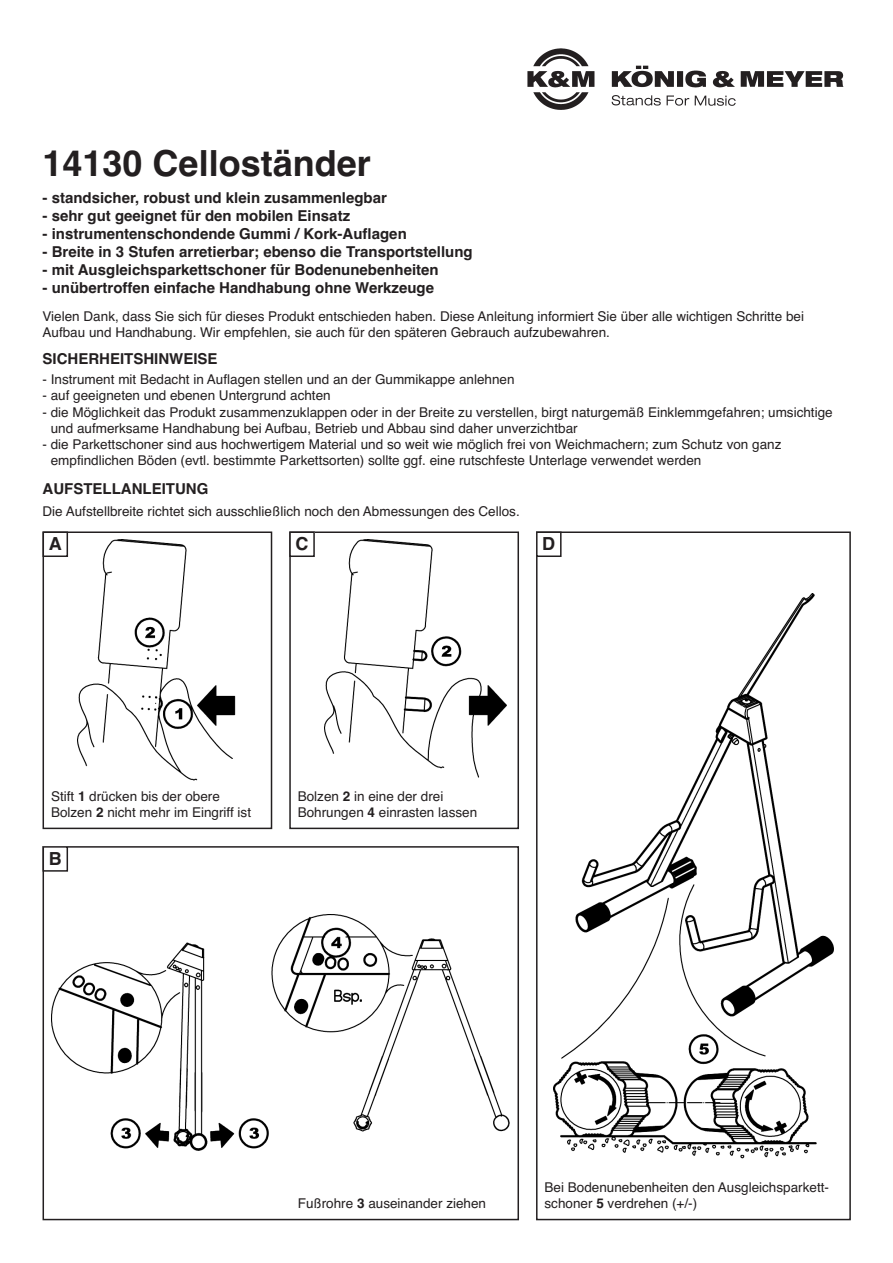
<style>
.page{position:relative;width:893px;height:1263px;background:#fff}
.page>*{position:absolute;margin:0;border:0;box-sizing:border-box;transform-origin:0 0}
.t1{font:700 36px "Helvetica";color:#231f20}
.t2{font:700 18px "Helvetica";color:#231f20}
.t3{font:700 15px "Helvetica";color:#231f20}
.t4{font:13.5px/16.2px "Helvetica";color:#231f20}
.s1{color:#fff}
.s2{font-weight:700}
</style>
<div class="page">
<img style="left:78px;top:539px;width:157px;height:242px">
<div style="left:43px;top:531px;width:229px;height:298px;border:2px solid #231f20"></div>
<div style="left:43px;top:531px;width:25px;height:26px;border:2px solid #231f20"></div>
<img style="left:52px;top:915px;width:457px;height:236px">
<div style="left:43px;top:846px;width:476px;height:374px;border:2px solid #231f20"></div>
<div style="left:43px;top:846px;width:25px;height:26px;border:2px solid #231f20"></div>
<img style="left:324px;top:539px;width:182px;height:239px">
<div style="left:289px;top:531px;width:230px;height:298px;border:2px solid #231f20"></div>
<div style="left:289px;top:531px;width:26px;height:26px;border:2px solid #231f20"></div>
<img style="left:553px;top:593px;width:280px;height:566px">
<div style="left:536px;top:531px;width:314px;height:689px;border:2px solid #231f20"></div>
<div style="left:536px;top:531px;width:25px;height:26px;border:2px solid #231f20"></div>
<img style="left:527px;top:48px;width:317px;height:61px">
<h1 class="t1" style="left:43px;top:150px;width:330px">14130 Celloständer</h1>
<p class="t3" style="left:43px;top:192px;width:346px">- standsicher, robust und klein zusammenlegbar</p>
<p class="t3" style="left:43px;top:210px;width:309px">- sehr gut geeignet für den mobilen Einsatz</p>
<p class="t3" style="left:43px;top:228px;width:366px">- instrumentenschondende Gummi / Kork-Auflagen</p>
<p class="t3" style="left:43px;top:246px;width:431px">- Breite in 3 Stufen arretierbar; ebenso die Transportstellung</p>
<p class="t3" style="left:43px;top:264px;width:398px">- mit Ausgleichsparkettschoner für Bodenunebenheiten</p>
<p class="t3" style="left:43px;top:282px;width:393px">- unübertroffen einfache Handhabung ohne Werkzeuge</p>
<p class="t4" style="left:43px;top:309px;width:763px">Vielen Dank, dass Sie sich für dieses Produkt entschieden haben. Diese Anleitung informiert Sie über alle wichtigen Schritte bei<br>Aufbau und Handhabung. Wir empfehlen, sie auch für den späteren Gebrauch aufzubewahren.</p>
<p class="t4" style="left:43px;top:373px;width:473px">- Instrument mit Bedacht in Auflagen stellen und an der Gummikappe anlehnen</p>
<p class="t4" style="left:43px;top:389px;width:290px">- auf geeigneten und ebenen Untergrund achten</p>
<p class="t4" style="left:43px;top:405px;width:791px">- die Möglichkeit das Produkt zusammenzuklappen oder in der Breite zu verstellen, birgt naturgemäß Einklemmgefahren; umsichtige</p>
<p class="t4" style="left:43px;top:421px;width:536px"><span class="s1">-</span> und aufmerksame Handhabung bei Aufbau, Betrieb und Abbau sind daher unverzichtbar</p>
<p class="t4" style="left:43px;top:438px;width:740px">- die Parkettschoner sind aus hochwertigem Material und so weit wie möglich frei von Weichmachern; zum Schutz von ganz</p>
<p class="t4" style="left:43px;top:454px;width:660px"><span class="s1">-</span> empfindlichen Böden (evtl. bestimmte Parkettsorten) sollte ggf. eine rutschfeste Unterlage verwendet werden</p>
<p class="t3" style="left:43px;top:353px;width:176px">SICHERHEITSHINWEISE</p>
<p class="t3" style="left:43px;top:483px;width:167px">AUFSTELLANLEITUNG</p>
<p class="t4" style="left:43px;top:505px;width:479px">Die Aufstellbreite richtet sich ausschließlich noch den Abmessungen des Cellos.</p>
<h2 class="t2" style="left:49px;top:537px;width:14px">A</h2>
<h2 class="t2" style="left:295px;top:537px;width:14px">C</h2>
<h2 class="t2" style="left:542px;top:537px;width:14px">D</h2>
<p class="t4" style="left:51px;top:789px;width:202px">Stift <span class="s2">1</span> drücken bis der obere<br>Bolzen <span class="s2">2</span> nicht mehr im Eingriff ist</p>
<h2 class="t2" style="left:49px;top:852px;width:14px">B</h2>
<p class="t4" style="left:298px;top:789px;width:181px">Bolzen <span class="s2">2</span> in eine der drei<br>Bohrungen <span class="s2">4</span> einrasten lassen</p>
<p class="t4" style="left:298px;top:1197px;width:190px">Fußrohre <span class="s2">3</span> auseinander ziehen</p>
<p class="t4" style="left:544px;top:1181px;width:286px">Bei Bodenunebenheiten den Ausgleichsparkett - schoner <span class="s2">5</span> verdrehen (+/-)</p>
</div>
